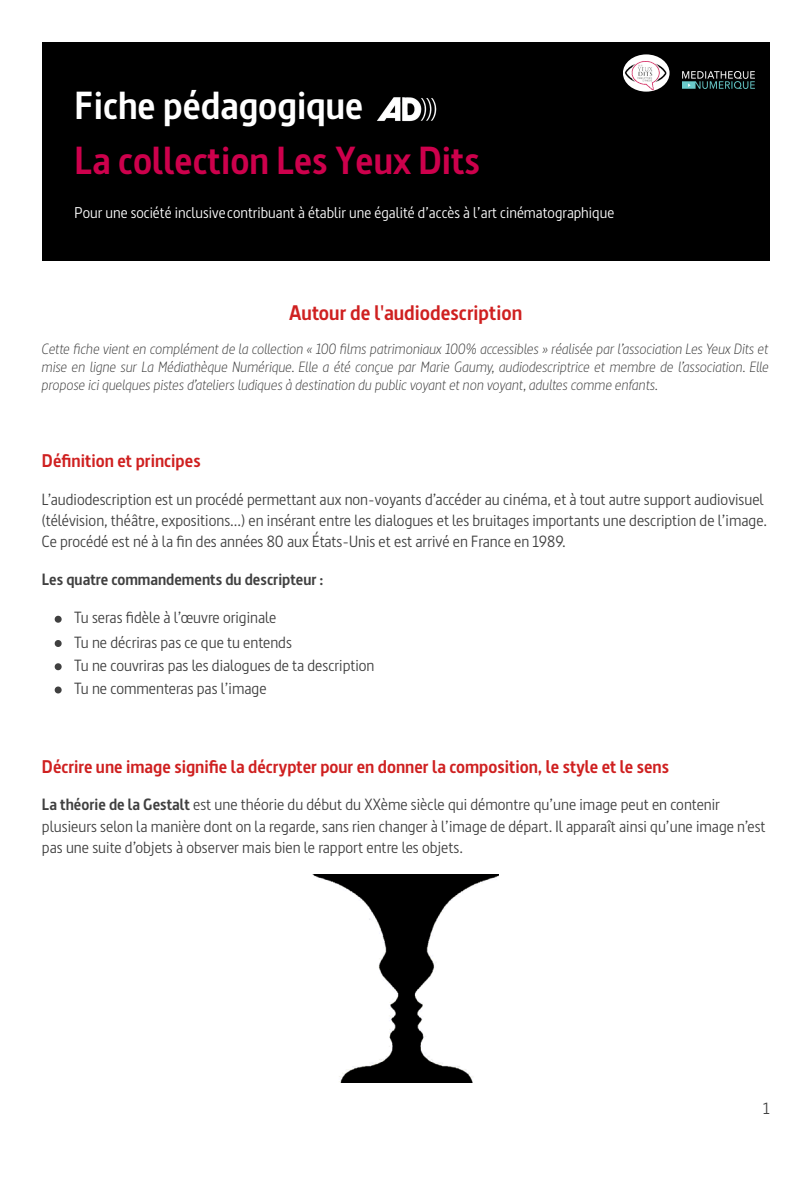
<style>
.page{position:relative;width:810px;height:1181px;background:#fff}
.page>*{position:absolute;margin:0;border:0;box-sizing:border-box;transform-origin:0 0}
.t1{font:700 38.7px "Barna";color:#cd004c}
.t2{font:700 38.7px "Barna";color:#fff}
.t3{font:700 20.85px "Barna";color:#cf2020}
.t4{font:700 18.15px "Barna";color:#cf2020}
.t5{font:16.2px/21.1px "Barna";color:#404040}
.t6{font:700 16.2px "Barna";color:#404040}
.t7{font:15.45px "Barna";color:#fff}
.t8{font:italic 300 14.85px/17.7px "Barna";color:#404040;text-align:justify}
.s1{font-weight:700}
</style>
<div class="page">
<div style="left:42px;top:42px;width:727px;height:218px;background:#000"></div>
<svg style="left:623px;top:54px;width:47px;height:38px"></svg>
<img style="left:682px;top:72px;width:72px;height:16px">
<img style="left:623px;top:56px;width:47px;height:36px">
<img style="left:377px;top:97px;width:60px;height:25px">
<svg style="left:55px;top:615px;width:7px;height:7px"></svg>
<svg style="left:55px;top:640px;width:7px;height:7px"></svg>
<svg style="left:55px;top:663px;width:7px;height:7px"></svg>
<svg style="left:55px;top:686px;width:7px;height:7px"></svg>
<img style="left:313px;top:875px;width:186px;height:207px">
<p class="t2" style="left:75px;top:81px;width:290px">Fiche pédagogique</p>
<p class="t1" style="left:75px;top:135px;width:407px">La collection Les Yeux Dits</p>
<p class="t7" style="left:75px;top:202px;width:541px">Pour une société inclusivecontribuant à établir une égalité d’accès à l’art cinématographique</p>
<p class="t3" style="left:289px;top:299px;width:235px">Autour de l'audiodescription</p>
<p class="t8" style="left:42px;top:340px;width:729px">Cette fiche vient en complément de la collection « 100 films patrimoniaux 100% accessibles » réalisée par l’association Les Yeux Dits et mise en ligne sur La Médiathèque Numérique. Elle a été conçue par Marie Gaumy, audiodescriptrice et membre de l’association. Elle propose ici quelques pistes d’ateliers ludiques à destination du public voyant et non voyant, adultes comme enfants.</p>
<p class="t4" style="left:42px;top:448px;width:160px">Définition et principes</p>
<p class="t5" style="left:42px;top:489px;width:727px">L’audiodescription est un procédé permettant aux non-voyants d’accéder au cinéma, et à tout autre support audiovisuel (télévision, théâtre, expositions...) en insérant entre les dialogues et les bruitages importants une description de l’image.<br>Ce procédé est né à la fi n des années 80 aux États-Unis et est arrivé en France en 1989.</p>
<p class="t6" style="left:42px;top:568px;width:283px">Les quatre commandements du descripteur :</p>
<p class="t5" style="left:74px;top:607px;width:204px">Tu seras fidèle à l’œuvre originale</p>
<p class="t5" style="left:74px;top:631px;width:219px">Tu ne décriras pas ce que tu entends</p>
<p class="t5" style="left:74px;top:654px;width:302px">Tu ne couvriras pas les dialogues de ta description</p>
<p class="t5" style="left:74px;top:677px;width:194px">Tu ne commenteras pas l’image</p>
<p class="t4" style="left:42px;top:754px;width:629px">Décrire une image signifie la décrypter pour en donner la composition, le style et le sens</p>
<p class="t5" style="left:42px;top:794px;width:725px"><span class="s1">La théorie de la Gestalt</span> est une théorie du début du XXème siècle qui démontre qu’une image peut en contenir plusieurs selon la manière dont on la regarde, sans rien changer à l’image de départ. Il apparaît ainsi qu’une image n’est pas une suite d’objets à observer mais bien le rapport entre les objets.</p>
<p class="t5" style="left:763px;top:1097px;width:8px">1</p>
</div>
